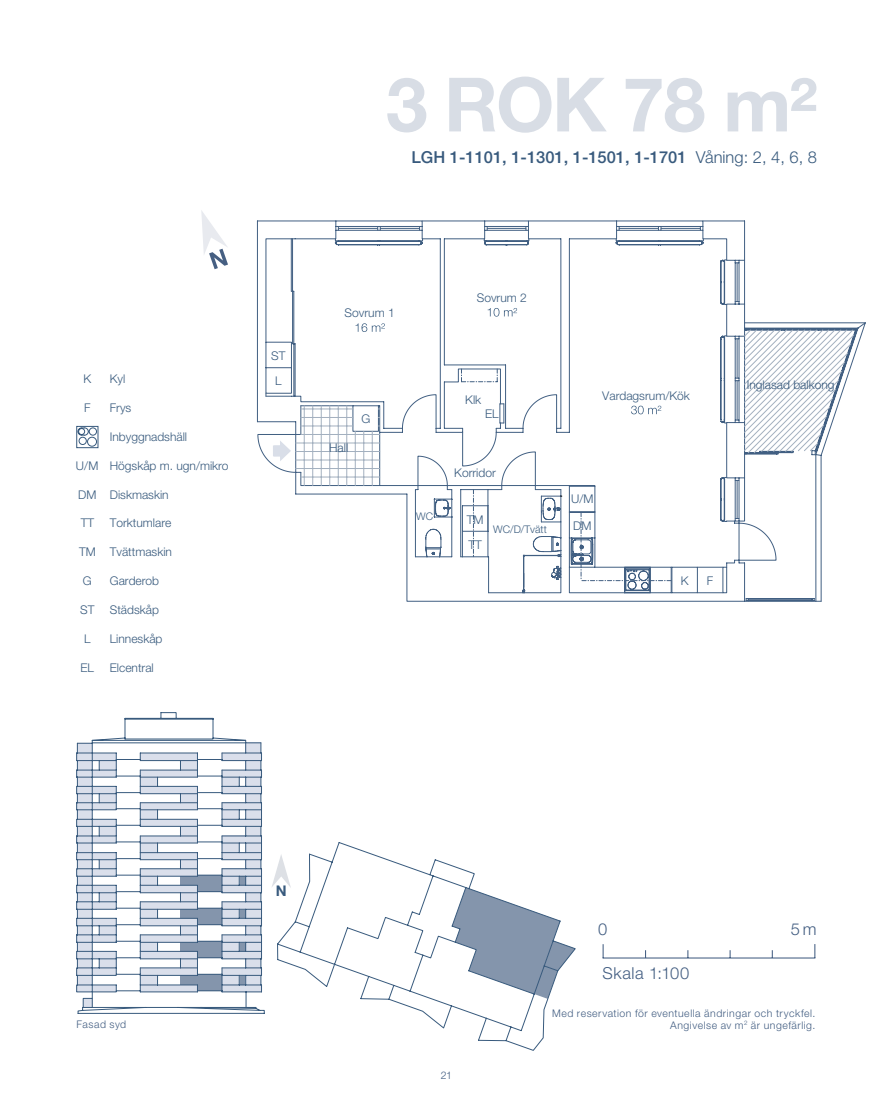
<style>
.page{position:relative;width:893px;height:1106px;background:#fff}
.page>*{position:absolute;margin:0;border:0;box-sizing:border-box;transform-origin:0 0}
.t1{font:500 16.5px "Helvetica Neue LT Std";color:#385a7d}
.t2{font:300 16.5px "Helvetica Neue LT Pro";letter-spacing:.035em;color:#435e82}
.t3{font:700 14.7px "Helvetica Neue";color:#385a7d}
.t4{font:300 12px/24.6px "Helvetica Neue LT Std";color:#385a7d;text-align:center}
.t5{font:300 10.5px/12px "Helvetica Neue LT Pro";letter-spacing:.05em;color:#435e82;text-align:right}
.t6{font:300 10.5px "Helvetica Neue LT Std";color:#385a7d}
.s1{font-weight:300}
</style>
<div class="page">
<svg style="left:277px;top:842px;width:299px;height:208px"></svg>
<svg style="left:91px;top:712px;width:156px;height:30px"></svg>
<svg style="left:76px;top:742px;width:186px;height:251px"></svg>
<svg style="left:78px;top:760px;width:186px;height:253px"></svg>
<svg style="left:201px;top:210px;width:27px;height:59px"></svg>
<hr style="left:603px;top:957px;width:212px;height:1px;background:#435e82">
<svg style="left:603px;top:944px;width:1px;height:13px"></svg>
<svg style="left:814px;top:944px;width:1px;height:13px"></svg>
<svg style="left:272px;top:854px;width:19px;height:34px"></svg>
<svg style="left:76px;top:426px;width:22px;height:22px"></svg>
<svg style="left:387px;top:78px;width:39px;height:54px"></svg>
<svg style="left:449px;top:77px;width:102px;height:56px"></svg>
<svg style="left:557px;top:78px;width:49px;height:53px"></svg>
<svg style="left:626px;top:78px;width:78px;height:54px"></svg>
<svg style="left:728px;top:78px;width:88px;height:53px"></svg>
<svg style="left:266px;top:221px;width:480px;height:7px"></svg>
<svg style="left:406px;top:322px;width:460px;height:279px"></svg>
<svg style="left:258px;top:228px;width:518px;height:359px"></svg>
<svg style="left:295px;top:329px;width:559px;height:157px"></svg>
<svg style="left:355px;top:323px;width:30px;height:9px"></svg>
<svg style="left:421px;top:240px;width:250px;height:341px"></svg>
<svg style="left:273px;top:440px;width:18px;height:21px"></svg>
<h1 class="t1" style="left:411px;top:148px;width:407px">LGH 1-1101, 1-1301, 1-1501, 1-1701 <span class="s1">Våning: 2, 4, 6, 8</span></h1>
<p class="t4" style="left:83px;top:366px;width:9px">K</p>
<p class="t4" style="left:110px;top:366px;width:17px">Kyl</p>
<p class="t4" style="left:84px;top:395px;width:8px">F</p>
<p class="t4" style="left:110px;top:395px;width:23px">Frys</p>
<p class="t4" style="left:110px;top:424px;width:79px">Inbyggnadshäll</p>
<p class="t4" style="left:76px;top:453px;width:154px">U/M Högskåp m. ugn/mikro</p>
<p class="t4" style="left:78px;top:482px;width:92px">DM Diskmaskin</p>
<p class="t4" style="left:81px;top:510px;width:15px">TT</p>
<p class="t4" style="left:110px;top:510px;width:63px">Torktumlare</p>
<p class="t4" style="left:79px;top:539px;width:94px">TM Tvättmaskin</p>
<p class="t4" style="left:83px;top:568px;width:10px">G</p>
<p class="t4" style="left:110px;top:568px;width:51px">Garderob</p>
<p class="t4" style="left:80px;top:597px;width:16px">ST</p>
<p class="t4" style="left:110px;top:597px;width:51px">Städskåp</p>
<p class="t4" style="left:84px;top:626px;width:8px">L</p>
<p class="t4" style="left:110px;top:626px;width:54px">Linneskåp</p>
<p class="t4" style="left:81px;top:655px;width:15px">EL</p>
<p class="t4" style="left:110px;top:655px;width:46px">Elcentral</p>
<p class="t4" style="left:271px;top:343px;width:16px">ST<br>L</p>
<p class="t4" style="left:345px;top:300px;width:52px">Sovrum 1</p>
<p class="t4" style="left:477px;top:285px;width:52px">Sovrum 2</p>
<p class="t4" style="left:329px;top:435px;width:21px">Hall</p>
<p class="t4" style="left:361px;top:406px;width:10px">G</p>
<p class="t6" style="left:416px;top:510px;width:18px">WC</p>
<p class="t4" style="left:465px;top:387px;width:18px">Klk</p>
<p class="t4" style="left:485px;top:401px;width:15px">EL</p>
<p class="t4" style="left:454px;top:460px;width:43px">Korridor</p>
<p class="t4" style="left:467px;top:506px;width:18px;line-height:25.3px;text-align:left">TM<br>TT</p>
<p class="t6" style="left:493px;top:522px;width:55px">WC/D/Tvätt</p>
<p class="t4" style="left:602px;top:383px;width:89px">Vardagsrum/Kök</p>
<p class="t4" style="left:571px;top:486px;width:24px">U/M</p>
<p class="t4" style="left:573px;top:512px;width:20px">DM</p>
<p class="t4" style="left:681px;top:567px;width:9px">K</p>
<p class="t4" style="left:707px;top:567px;width:8px">F</p>
<p class="t4" style="left:747px;top:372px;width:89px">Inglasad balkong</p>
<p class="t3" style="left:276px;top:881px;width:12px">N</p>
<h1 class="t2" style="left:598px;top:919px;width:11px">0</h1>
<h1 class="t2" style="left:791px;top:919px;width:27px">5 m</h1>
<h1 class="t2" style="left:603px;top:962px;width:88px">Skala 1:100</h1>
<p class="t5" style="left:77px;top:1018px;width:51px">Fasad syd</p>
<p class="t5" style="left:552px;top:1006px;width:265px">Med reservation för eventuella ändringar och tryckfel.<br>Angivelse av m<sup>2</sup> är ungefärlig.</p>
<p class="t5" style="left:441px;top:1069px;width:13px">21</p>
</div>
